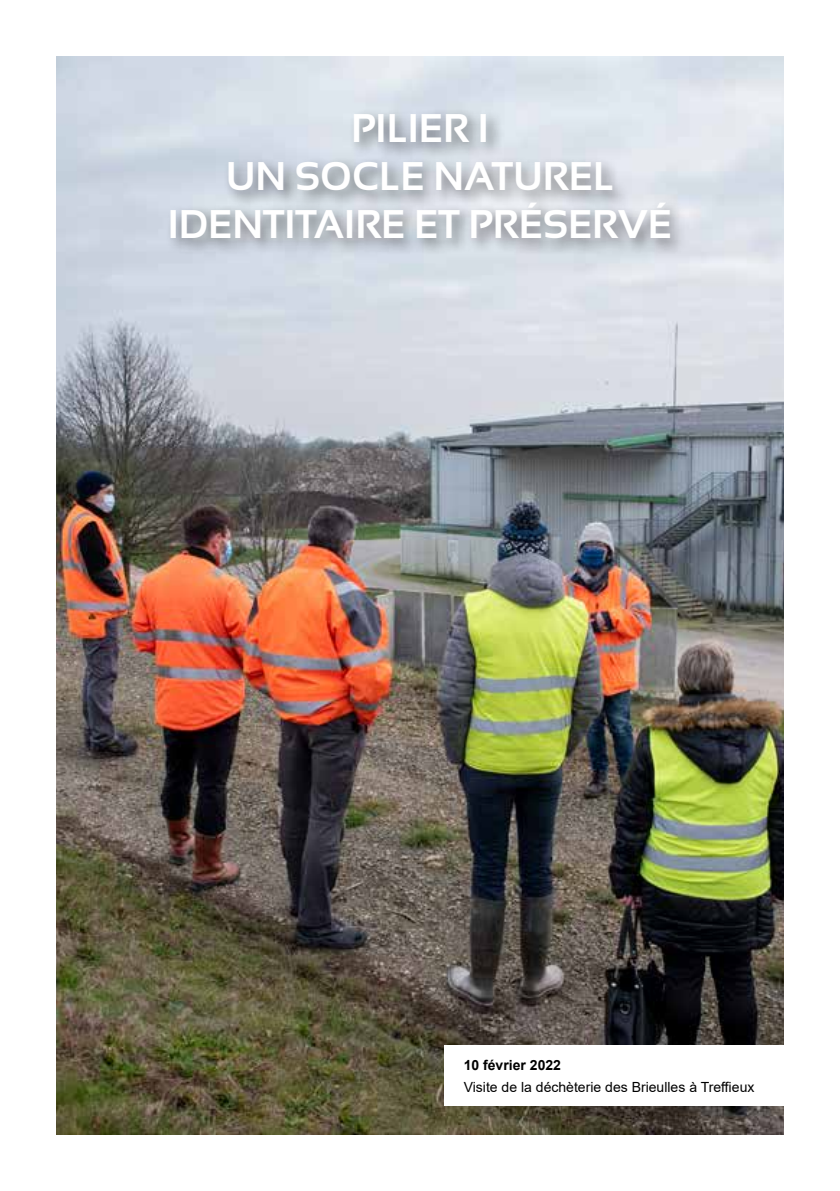
<style>
.page{position:relative;width:840px;height:1191px;background:#fff}
.page>*{position:absolute;margin:0;border:0;box-sizing:border-box;transform-origin:0 0}
.t1{font:700 40px/48px "Sansation";color:#fff;text-align:center}
.t2{font:14px "Arial";color:#000}
.t3{font:700 14px "Arial";color:#000}
</style>
<div class="page">
<img style="left:57px;top:57px;width:725px;height:1077px">
<div style="left:165px;top:108px;width:522px;height:148px;background:#000;opacity:.5"></div>
<div style="left:444px;top:1045px;width:355px;height:61px;background:#fff"></div>
<p class="t1" style="left:168px;top:104px;width:505px">PILIER I<br>UN SOCLE NATUREL<br>IDENTITAIRE ET PRÉSERVÉ</p>
<p class="t3" style="left:463px;top:1055px;width:99px">10 février 2022</p>
<p class="t2" style="left:463px;top:1077px;width:292px">Visite de la déchèterie des Brieulles à Treffieux</p>
</div>
